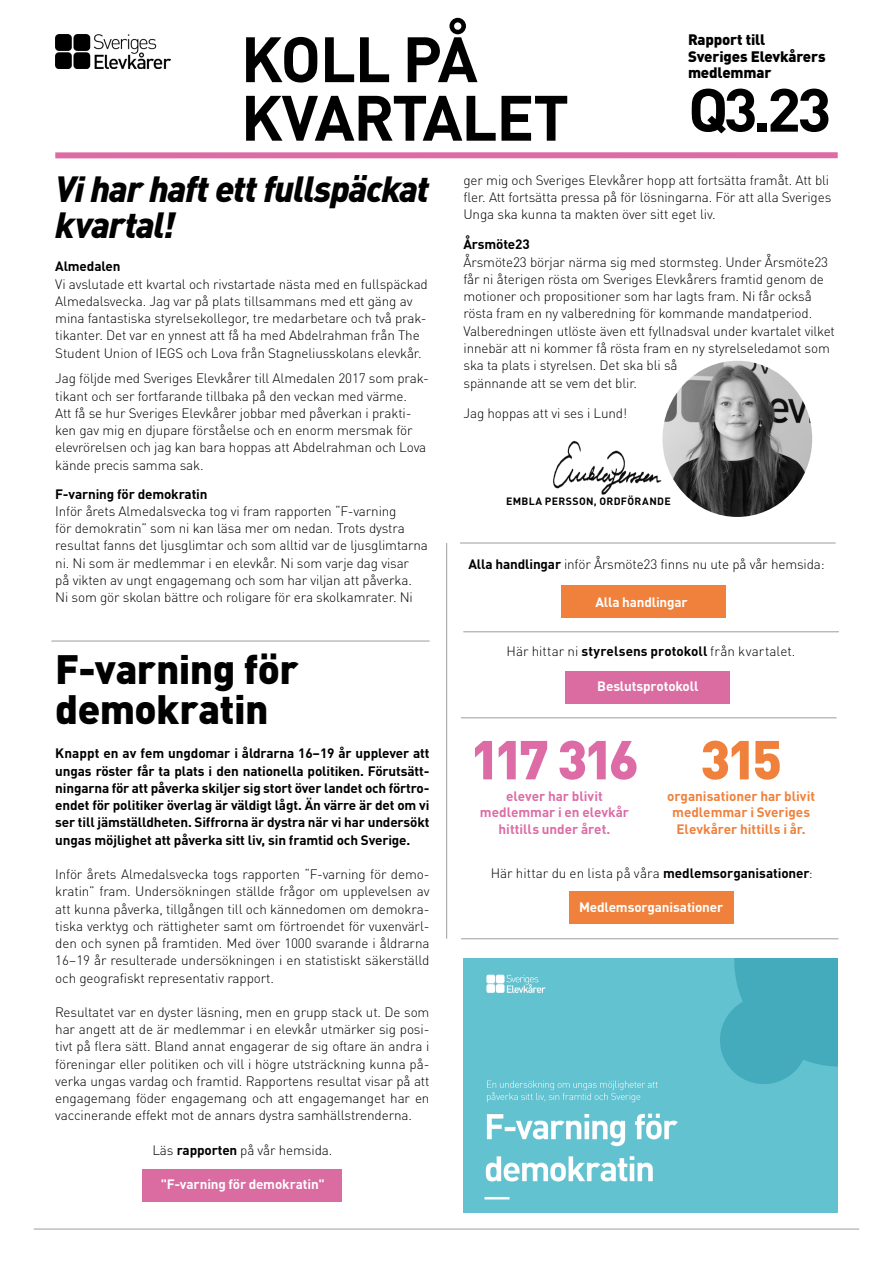
<style>
.page{position:relative;width:893px;height:1263px;background:#fff}
.page>*{position:absolute;margin:0;border:0;box-sizing:border-box;transform-origin:0 0}
.t1{font:700 63px/58.5px "DINOT";letter-spacing:-.02em;color:#000}
.t2{font:700 60px "DINOT";color:#000;scale:1.05 1}
.t3{font:900 54px "DINOT";letter-spacing:-.09em;color:#dd6ca6}
.t4{font:900 54px "DINOT";color:#ef813c}
.t5{font:900 40.5px/40.5px "DINOT";letter-spacing:-.01em;color:#000}
.t6{font:italic 900 36px/36px "DINOT";letter-spacing:-.03em;color:#000}
.t7{font:900 15px/16.5px "DINOT";letter-spacing:-.01em;color:#000}
.t8{font:300 13.5px/17.2px "DINOT";letter-spacing:-.01em;color:#000}
.t9{font:700 13.5px/17.2px "DINOT";letter-spacing:-.01em;color:#000;text-align:justify}
.t10{font:700 13.5px "DINOT";letter-spacing:-.01em;color:#fff}
.t11{font:700 13.5px/16.5px "DINOT";letter-spacing:-.005em;color:#ef813c;text-align:center}
.t12{font:700 13.5px/16.5px "DINOT";letter-spacing:-.005em;color:#dd6ca6;text-align:center}
.t13{font:700 10.5px "DINOT";letter-spacing:.03em;color:#000}
.s1{font-weight:700}
</style>
<div class="page">
<hr style="left:34px;top:1229px;width:825px;height:1px;background:#9d9d9c">
<hr style="left:52px;top:641px;width:377px;height:1px;background:#9d9d9c">
<hr style="left:461px;top:938px;width:377px;height:1px;background:#9d9d9c">
<hr style="left:446px;top:543px;width:1px;height:395px;background:#9d9d9c">
<img style="left:55px;top:34px;width:115px;height:35px">
<div style="left:55px;top:152px;width:783px;height:6px;background:#dd6ca6"></div>
<img style="left:662px;top:361px;width:150px;height:156px">
<img style="left:553px;top:439px;width:111px;height:55px">
<div style="left:566px;top:672px;width:164px;height:32px;background:#da6ca2"></div>
<div style="left:569px;top:891px;width:164px;height:33px;background:#ef813c"></div>
<hr style="left:461px;top:717px;width:375px;height:1px;background:#9d9d9c">
<hr style="left:464px;top:631px;width:375px;height:1px;background:#9d9d9c">
<img style="left:463px;top:958px;width:375px;height:254px">
<div style="left:142px;top:1169px;width:200px;height:32px;background:#da6ca2"></div>
<div style="left:561px;top:585px;width:164px;height:33px;background:#ef813c"></div>
<hr style="left:460px;top:543px;width:375px;height:1px;background:#9d9d9c">
<h1 class="t1" style="left:241px;top:26px;width:330px">KOLL PÅ<br>KVARTALET</h1>
<p class="t7" style="left:688px;top:31px;width:139px">Rapport till<br>Sveriges Elevkårers medlemmar</p>
<h2 class="t2" style="left:688px;top:63px;width:138px">Q3.23</h2>
<h3 class="t6" style="left:55px;top:169px;width:376px">Vi har haft ett fullspäckat kvartal!</h3>
<p class="t9" style="left:55px;top:257px;width:67px">Almedalen</p>
<p class="t8" style="left:55px;top:274px;width:374px">Vi avslutade ett kvartal och rivstartade nästa med en fullspäckad Almedalsvecka. Jag var på plats tillsammans med ett gäng av mina fantastiska styrelsekollegor, tre medarbetare och två prak&shy;tikanter. Det var en ynnest att få ha med Abdelrahman från The Student Union of IEGS och Lova från Stagneliusskolans elevkår.</p>
<p class="t8" style="left:55px;top:369px;width:375px">Jag följde med Sveriges Elevkårer till Almedalen 2017 som prak&shy;tikant och ser fortfarande tillbaka på den veckan med värme.<br>Att få se hur Sveriges Elevkårer jobbar med påverkan i prakti&shy;ken gav mig en djupare förståelse och en enorm mersmak för elevrörelsen och jag kan bara hoppas att Abdelrahman och Lova kände precis samma sak.</p>
<p class="t9" style="left:55px;top:484px;width:154px">F-varning för demokratin</p>
<p class="t8" style="left:55px;top:501px;width:374px">Inför årets Almedalsvecka tog vi fram rapporten “F-varning<br>för demokratin” som ni kan läsa mer om nedan. Trots dystra resultat fanns det ljusglimtar och som alltid var de ljusglimtarna ni. Ni som är medlemmar i en elevkår. Ni som varje dag visar<br>på vikten av ungt engagemang och som har viljan att påverka.<br>Ni som gör skolan bättre och roligare för era skolkamrater. Ni</p>
<h3 class="t5" style="left:55px;top:646px;width:245px">F-varning för demokratin</h3>
<p class="t9" style="left:55px;top:744px;width:376px">Knappt en av fem ungdomar i åldrarna 16–19 år upplever att ungas röster får ta plats i den nationella politiken. Förutsätt&shy;ningarna för att påverka skiljer sig stort över landet och förtro&shy;endet för politiker överlag är väldigt lågt. Än värre är det om vi ser till jämställdheten. Siffrorna är dystra när vi har undersökt ungas möjlighet att påverka sitt liv, sin framtid och Sverige.</p>
<p class="t8" style="left:55px;top:865px;width:376px;text-align:justify">Inför årets Almedalsvecka togs rapporten “F-varning för demo&shy;kratin” fram. Undersökningen ställde frågor om upplevelsen av att kunna påverka, tillgången till och kännedomen om demokra&shy;tiska verktyg och rättigheter samt om förtroendet för vuxenvärl&shy;den och synen på framtiden. Med över 1000 svarande i åldrarna 16–19 år resulterade undersökningen i en statistiskt säkerställd och geografiskt representativ rapport.</p>
<p class="t8" style="left:55px;top:1002px;width:376px;text-align:justify">Resultatet var en dyster läsning, men en grupp stack ut. De som har angett att de är medlemmar i en elevkår utmärker sig posi&shy;tivt på flera sätt. Bland annat engagerar de sig oftare än andra i föreningar eller politiken och vill i högre utsträckning kunna på&shy;verka ungas vardag och framtid. Rapportens resultat visar på att engagemang föder engagemang och att engagemanget har en vaccinerande effekt mot de annars dystra samhällstrenderna.</p>
<p class="t8" style="left:152px;top:1140px;width:181px">Läs <span class="s1">rapporten</span> på vår hemsida.</p>
<p class="t10" style="left:161px;top:1174px;width:165px">"F-varning för demokratin"</p>
<p class="t8" style="left:463px;top:171px;width:369px">ger mig och Sveriges Elevkårer hopp att fortsätta framåt. Att bli fler. Att fortsätta pressa på för lösningarna. För att alla Sveriges<br>Unga ska kunna ta makten över sitt eget liv.</p>
<p class="t9" style="left:463px;top:235px;width:68px">Årsmöte23</p>
<p class="t8" style="left:463px;top:252px;width:373px">Årsmöte23 börjar närma sig med stormsteg. Under Årsmöte23 får ni återigen rösta om Sveriges Elevkårers framtid genom de motioner och propositioner som har lagts fram. Ni får också rösta fram en ny valberedning för kommande mandatperiod.<br>Valberedningen utlöste även ett fyllnadsval under kvartalet vilket innebär att ni kommer få rösta fram en ny styrelseledamot som ska ta plats i styrelsen. Det ska bli så<br>spännande att se vem det blir.</p>
<p class="t8" style="left:463px;top:403px;width:165px">Jag hoppas att vi ses i Lund!</p>
<p class="t13" style="left:506px;top:493px;width:166px">EMBLA PERSSON, ORDFÖRANDE</p>
<p class="t8" style="left:468px;top:555px;width:358px"><span class="s1">Alla handlingar</span> inför Årsmöte23 finns nu ute på vår hemsida:</p>
<p class="t10" style="left:595px;top:591px;width:94px">Alla handlingar</p>
<p class="t8" style="left:507px;top:642px;width:290px">Här hittar ni <span class="s1">styrelsens protokoll</span> från kvartalet.</p>
<p class="t10" style="left:597px;top:676px;width:103px">Beslutsprotokoll</p>
<h3 class="t3" style="left:470px;top:717px;width:170px">117 316</h3>
<p class="t12" style="left:480px;top:787px;width:151px">elever har blivit medlemmar i en elevkår hittills under året.</p>
<h3 class="t4" style="left:700px;top:717px;width:83px">315</h3>
<p class="t11" style="left:667px;top:787px;width:150px">organisationer har blivit medlemmar i Sveriges<br>Elevkårer hittills i år.</p>
<p class="t8" style="left:491px;top:863px;width:324px">Här hittar du en lista på våra <span class="s1">medlemsorganisationer</span>:</p>
<p class="t10" style="left:579px;top:897px;width:146px">Medlemsorganisationer</p>
</div>
